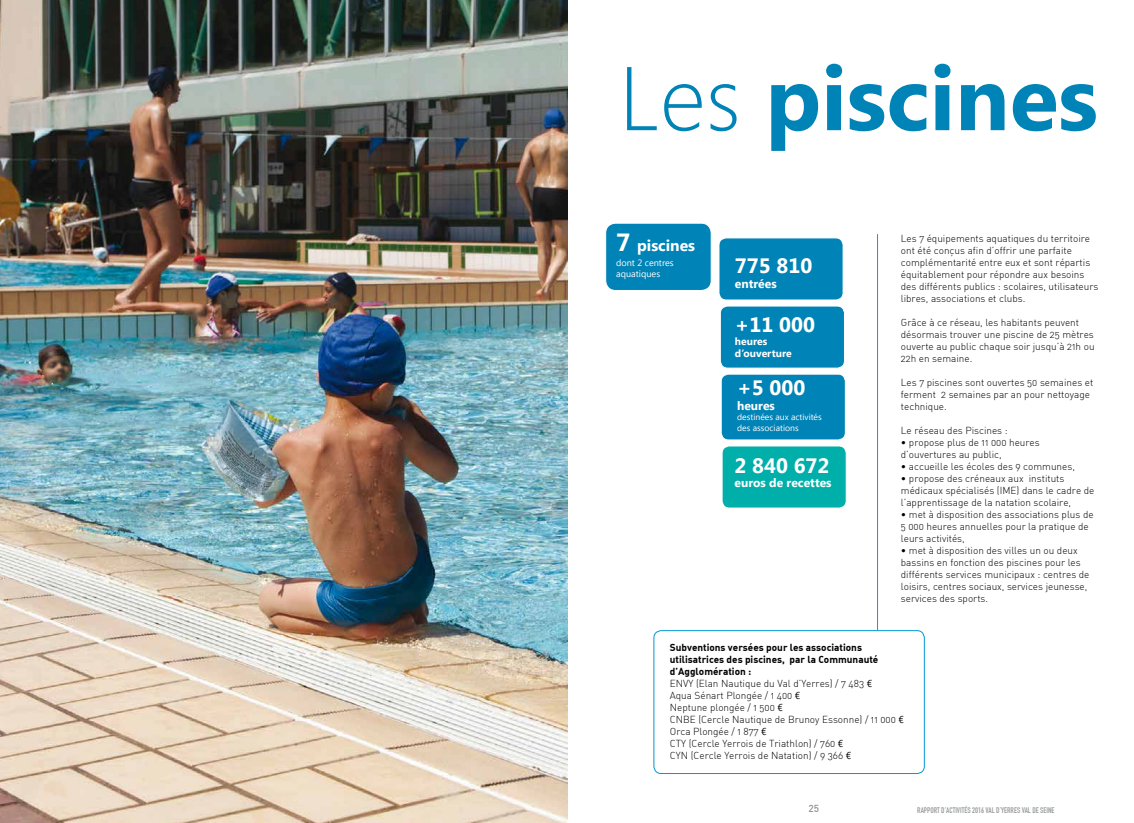
<style>
.page{position:relative;width:1134px;height:823px;background:#fff}
.page>*{position:absolute;margin:0;border:0;box-sizing:border-box;transform-origin:0 0}
.t1{font:700 90px "Segoe UI";color:#0083b6}
.t2{font:700 20.8px "Segoe UI";color:#fff}
.t3{font:700 15.7px "Segoe UI";color:#fff}
.t4{font:700 12.1px "Segoe UI";color:#fff}
.t5{font:700 10.4px/12.5px "Segoe UI";color:#fff}
.t6{font:300 10px/12px "DIN Alternate";color:#000}
.t7{font:500 10px "DIN";color:#96908e}
.t8{font:9.1px/10.9px "Segoe UI";color:#fff}
.t9{font:8.7px/10.4px "Segoe UI";color:#fff}
.t10{font:700 8px "DIN Condensed";color:#9c9e9f}
.s1{font-weight:300}
.s2{font-size:24.8px}
.s3{font-weight:700}
.s4{font-family:"Segoe UI";font-weight:400}
</style>
<div class="page">
<img style="left:0;top:0;width:567px;height:822px">
<div style="left:653px;top:629px;width:272px;height:144px;border:1px solid #0098d2;border-radius:7px"></div>
<div style="left:719px;top:238px;width:124px;height:62px;background:#0083b6;border-radius:7px"></div>
<div style="left:718px;top:237px;width:125px;height:63px;border:1px solid #fff;border-radius:7px"></div>
<div style="left:720px;top:306px;width:124px;height:62px;background:#0083b6;border-radius:7px"></div>
<div style="left:720px;top:305px;width:125px;height:63px;border:1px solid #fff;border-radius:7px"></div>
<hr style="left:877px;top:234px;width:1px;height:395px;background:#009ee0">
<div style="left:606px;top:223px;width:105px;height:67px;background:#0083b6;border-radius:10px"></div>
<div style="left:605px;top:223px;width:107px;height:68px;border:1px solid #fff;border-radius:10px"></div>
<div style="left:721px;top:374px;width:124px;height:65px;background:#0083b6;border-radius:7px"></div>
<div style="left:721px;top:373px;width:125px;height:67px;border:1px solid #fff;border-radius:7px"></div>
<div style="left:722px;top:445px;width:124px;height:62px;background:#00afaa;border-radius:7px"></div>
<div style="left:722px;top:445px;width:125px;height:63px;border:1px solid #fff;border-radius:7px"></div>
<h1 class="t1" style="left:619px;top:34px;width:480px"><span class="s1">Les</span> piscines</h1>
<h3 class="t3" style="left:616px;top:234px;width:81px"><span class="s2">7</span> piscines</h3>
<p class="t8" style="left:616px;top:257px;width:59px">dont 2 centres aquatiques</p>
<p class="t6" style="left:901px;top:232px;width:199px">Les 7 équipements aquatiques du territoire ont été conçus afin d’offrir une parfaite complémentarité entre eux et sont répartis équitablement pour répondre aux besoins des différents publics : scolaires, utilisateurs libres, associations et clubs.</p>
<p class="t6" style="left:901px;top:316px;width:195px">Grâce à ce réseau, les habitants peuvent désormais trouver une piscine de 25 mètres ouverte au public chaque soir jusqu’à 21h ou 22h en semaine.</p>
<p class="t6" style="left:901px;top:376px;width:194px">Les 7 piscines sont ouvertes 50 semaines et ferment 2 semaines par an pour nettoyage technique.</p>
<p class="t6" style="left:901px;top:424px;width:108px">Le réseau des Piscines :</p>
<p class="t6" style="left:901px;top:436px;width:140px">• propose plus de 11 000 heures d’ouvertures au public,</p>
<p class="t6" style="left:901px;top:460px;width:176px">• accueille les écoles des 9 communes,</p>
<p class="t6" style="left:901px;top:472px;width:195px">• propose des créneaux aux instituts médicaux spécialisés (IME) dans le cadre de l’apprentissage de la natation scolaire,</p>
<p class="t6" style="left:901px;top:508px;width:194px">• met à disposition des associations plus de<br>5 000 heures annuelles pour la pratique de leurs activités,</p>
<p class="t6" style="left:901px;top:544px;width:190px">• met à disposition des villes un ou deux bassins en fonction des piscines pour les différents services municipaux : centres de loisirs, centres sociaux, services jeunesse, services des sports.</p>
<p class="t6" style="left:670px;top:640px;width:236px"><span class="s3">Subventions versées pour les associations utilisatrices des piscines, par la Communauté d’Agglomération :<br></span>ENVY (Elan Nautique du Val d’Yerres) / 7 483 <span class="s4">€<br></span>Aqua Sénart Plongée / 1 400 <span class="s4">€<br></span>Neptune plongée / 1 500 <span class="s4">€<br></span>CNBE (Cercle Nautique de Brunoy Essonne) / 11 000 <span class="s4">€ </span>Orca Plongée / 1 877 <span class="s4">€<br></span>CTY (Cercle Yerrois de Triathlon) / 760 <span class="s4">€<br></span>CYN (Cercle Yerrois de Natation) / 9 366 <span class="s4">€</span></p>
<h2 class="t2" style="left:735px;top:251px;width:79px">775 810</h2>
<p class="t4" style="left:735px;top:274px;width:43px">entrées</p>
<h2 class="t2" style="left:735px;top:310px;width:82px">+11 000</h2>
<p class="t5" style="left:735px;top:334px;width:58px">heures d’ouverture</p>
<h2 class="t2" style="left:737px;top:373px;width:70px">+5 000</h2>
<p class="t4" style="left:737px;top:396px;width:39px">heures</p>
<p class="t9" style="left:737px;top:411px;width:86px">destinées aux activités des associations</p>
<h2 class="t2" style="left:734px;top:450px;width:97px">2 840 672</h2>
<p class="t4" style="left:734px;top:474px;width:99px">euros de recettes</p>
<p class="t7" style="left:808px;top:802px;width:12px">25</p>
<p class="t10" style="left:917px;top:804px;width:139px">RAPPORT D’ACTIVITÉS 2016 VAL D’YERRES VAL DE SEINE</p>
</div>
